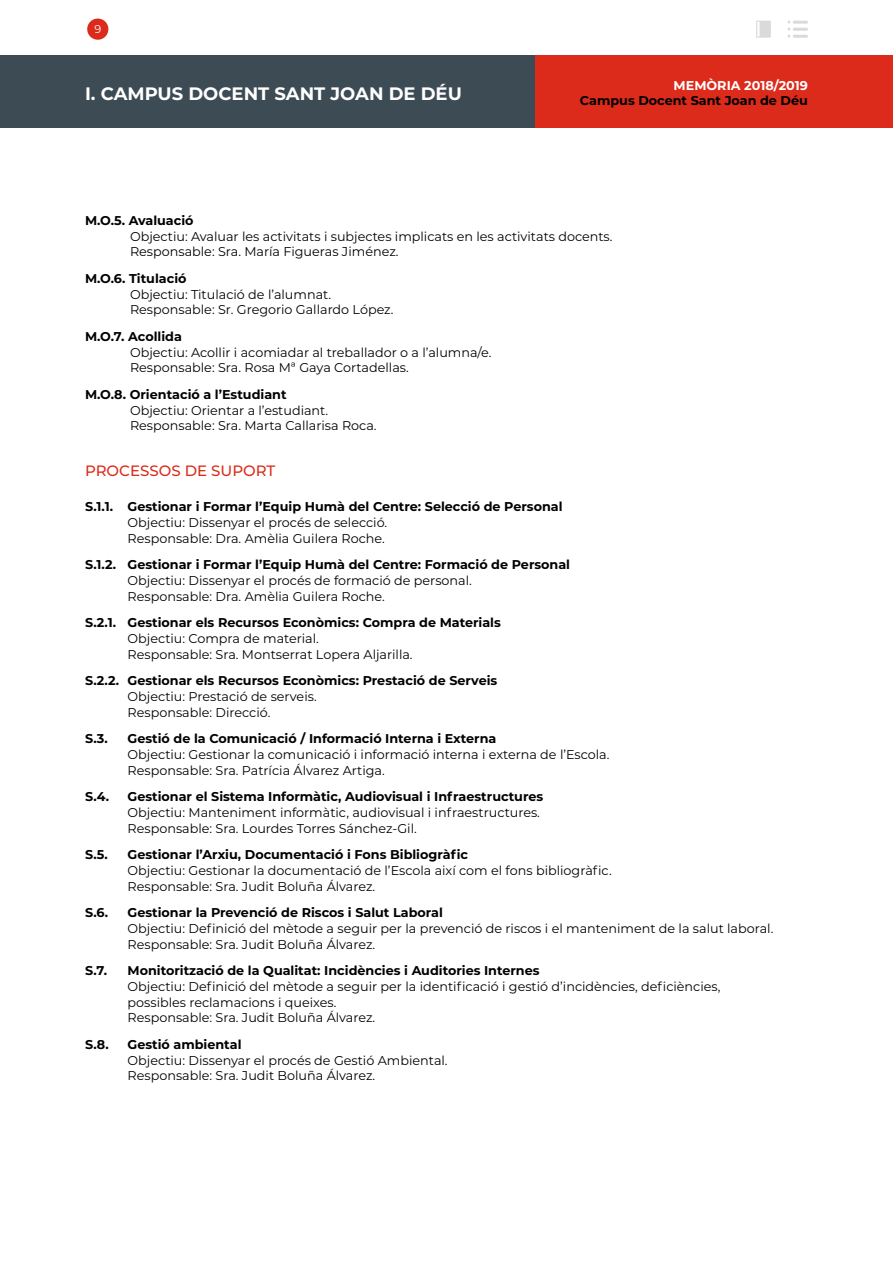
<style>
.page{position:relative;width:893px;height:1263px;background:#fff}
.page>*{position:absolute;margin:0;border:0;box-sizing:border-box;transform-origin:0 0}
.t1{font:700 18px "Montserrat";color:#fff}
.t2{font:500 15px "Montserrat";color:#dc2b1a}
.t3{font:12.75px/15.8px "Montserrat";color:#000}
.t4{font:700 12.75px "Montserrat";color:#000}
.t5{font:700 12.75px "Montserrat";color:#fff}
.t6{font:11.25px "Montserrat";color:#fff}
</style>
<div class="page">
<div style="left:0;top:55px;width:536px;height:73px;background:#3d4b55"></div>
<div style="left:536px;top:55px;width:357px;height:73px;background:#dc2b1a"></div>
<div style="left:87px;top:19px;width:21px;height:21px;background:#dc2b1a;border-radius:50%"></div>
<hr style="left:793px;top:21px;width:15px;height:3px;background:#dadada">
<svg style="left:787px;top:21px;width:3px;height:17px"></svg>
<hr style="left:793px;top:28px;width:15px;height:3px;background:#dadada">
<hr style="left:793px;top:35px;width:15px;height:3px;background:#dadada">
<svg style="left:756px;top:21px;width:15px;height:17px"></svg>
<p class="t6" style="left:94px;top:21px;width:8px">9</p>
<h1 class="t1" style="left:85px;top:81px;width:378px">I. CAMPUS DOCENT SANT JOAN DE DÉU</h1>
<p class="t5" style="left:674px;top:76px;width:136px">MEMÒRIA 2018/2019</p>
<p class="t4" style="left:580px;top:91px;width:230px">Campus Docent Sant Joan de Déu</p>
<p class="t4" style="left:85px;top:211px;width:110px">M.O.5. Avaluació</p>
<p class="t3" style="left:130px;top:228px;width:484px">Objectiu: Avaluar les activitats i subjectes implicats en les activitats docents.<br>Responsable: Sra. María Figueras Jiménez.</p>
<p class="t4" style="left:85px;top:269px;width:103px">M.O.6. Titulació</p>
<p class="t3" style="left:130px;top:286px;width:265px">Objectiu: Titulació de l’alumnat.<br>Responsable: Sr. Gregorio Gallardo López.</p>
<p class="t4" style="left:85px;top:327px;width:98px">M.O.7. Acollida</p>
<p class="t3" style="left:130px;top:344px;width:363px">Objectiu: Acollir i acomiadar al treballador o a l’alumna/e.<br>Responsable: Sra. Rosa Mª Gaya Cortadellas.</p>
<p class="t4" style="left:85px;top:385px;width:203px">M.O.8. Orientació a l’Estudiant</p>
<p class="t3" style="left:130px;top:402px;width:248px">Objectiu: Orientar a l’estudiant.<br>Responsable: Sra. Marta Callarisa Roca.</p>
<p class="t2" style="left:85px;top:460px;width:192px">PROCESSOS DE SUPORT</p>
<p class="t4" style="left:85px;top:497px;width:479px">S.1.1. Gestionar i Formar l’Equip Humà del Centre: Selecció de Personal</p>
<p class="t3" style="left:128px;top:514px;width:261px">Objectiu: Dissenyar el procés de selecció.<br>Responsable: Dra. Amèlia Guilera Roche.</p>
<p class="t4" style="left:85px;top:555px;width:487px">S.1.2. Gestionar i Formar l’Equip Humà del Centre: Formació de Personal</p>
<p class="t3" style="left:128px;top:572px;width:346px">Objectiu: Dissenyar el procés de formació de personal.<br>Responsable: Dra. Amèlia Guilera Roche.</p>
<p class="t4" style="left:85px;top:613px;width:417px">S.2.1. Gestionar els Recursos Econòmics: Compra de Materials</p>
<p class="t3" style="left:128px;top:630px;width:287px">Objectiu: Compra de material.<br>Responsable: Sra. Montserrat Lopera Aljarilla.</p>
<p class="t4" style="left:85px;top:671px;width:414px">S.2.2. Gestionar els Recursos Econòmics: Prestació de Serveis</p>
<p class="t3" style="left:128px;top:688px;width:191px">Objectiu: Prestació de serveis.<br>Responsable: Direcció.</p>
<p class="t4" style="left:85px;top:729px;width:24px">S.3.</p>
<p class="t4" style="left:128px;top:729px;width:370px">Gestió de la Comunicació / Informació Interna i Externa</p>
<p class="t3" style="left:128px;top:746px;width:483px">Objectiu: Gestionar la comunicació i informació interna i externa de l’Escola.<br>Responsable: Sra. Patrícia Álvarez Artiga.</p>
<p class="t4" style="left:85px;top:787px;width:26px">S.4.</p>
<p class="t4" style="left:128px;top:787px;width:417px">Gestionar el Sistema Informàtic, Audiovisual i Infraestructures</p>
<p class="t3" style="left:128px;top:804px;width:414px">Objectiu: Manteniment informàtic, audiovisual i infraestructures.<br>Responsable: Sra. Lourdes Torres Sánchez-Gil.</p>
<p class="t4" style="left:85px;top:845px;width:24px">S.5.</p>
<p class="t4" style="left:128px;top:845px;width:342px">Gestionar l’Arxiu, Documentació i Fons Bibliogràfic</p>
<p class="t3" style="left:128px;top:862px;width:486px">Objectiu: Gestionar la documentació de l’Escola així com el fons bibliogràfic.<br>Responsable: Sra. Judit Boluña Álvarez.</p>
<p class="t4" style="left:85px;top:903px;width:25px">S.6.</p>
<p class="t4" style="left:128px;top:903px;width:317px">Gestionar la Prevenció de Riscos i Salut Laboral</p>
<p class="t3" style="left:128px;top:920px;width:647px">Objectiu: Definició del mètode a seguir per la prevenció de riscos i el manteniment de la salut laboral.<br>Responsable: Sra. Judit Boluña Álvarez.</p>
<p class="t4" style="left:85px;top:961px;width:24px">S.7.</p>
<p class="t4" style="left:128px;top:961px;width:414px">Monitorització de la Qualitat: Incidències i Auditories Internes</p>
<p class="t3" style="left:128px;top:978px;width:594px">Objectiu: Definició del mètode a seguir per la identificació i gestió d’incidències, deficiències, possibles reclamacions i queixes.<br>Responsable: Sra. Judit Boluña Álvarez.</p>
<p class="t4" style="left:85px;top:1035px;width:25px">S.8.</p>
<p class="t4" style="left:128px;top:1035px;width:115px">Gestió ambiental</p>
<p class="t3" style="left:128px;top:1052px;width:322px">Objectiu: Dissenyar el procés de Gestió Ambiental.<br>Responsable: Sra. Judit Boluña Álvarez.</p>
</div>
